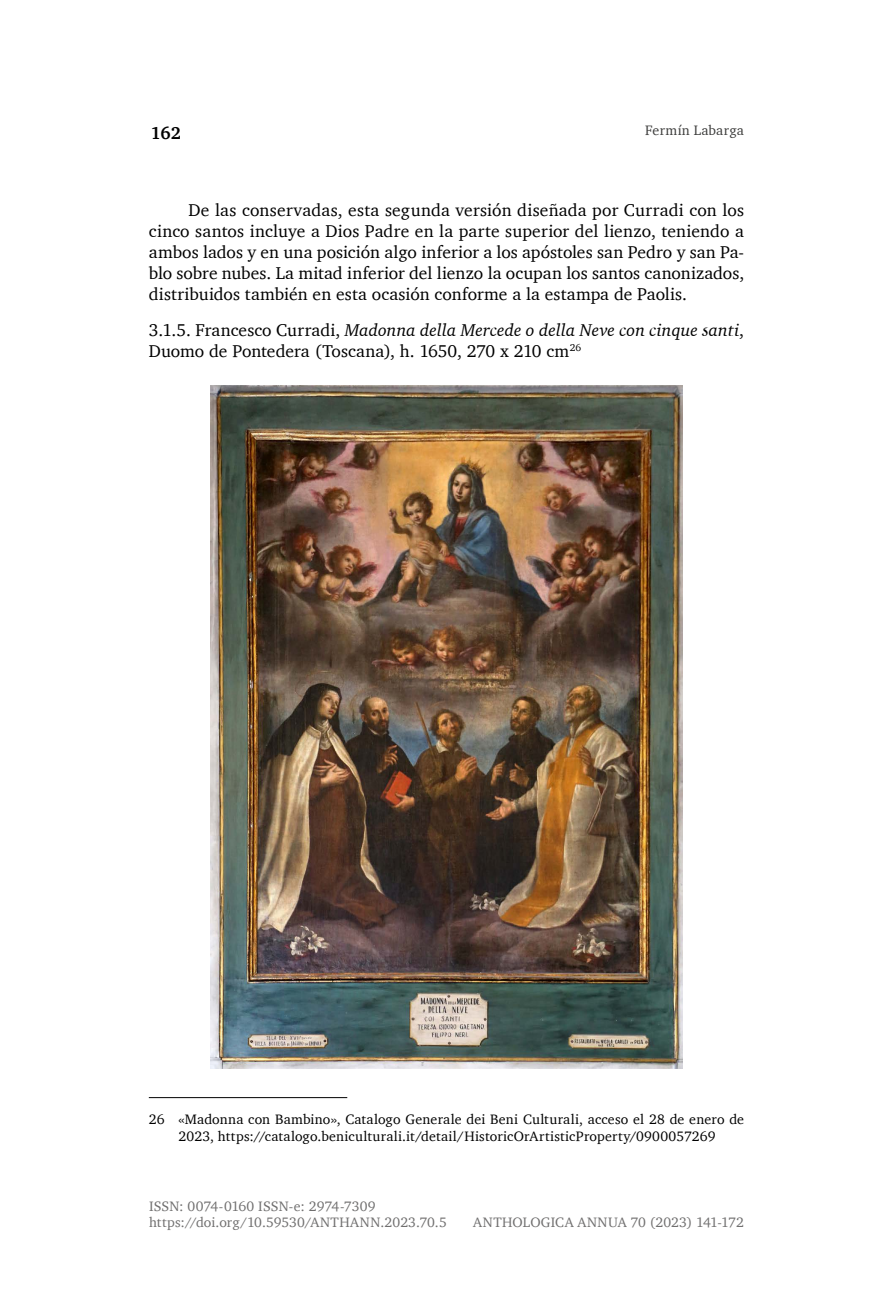
<style>
.page{position:relative;width:893px;height:1290px;background:#fff}
.page>*{position:absolute;margin:0;border:0;box-sizing:border-box;transform-origin:0 0}
.t1{font:17.5px/21px "Charter";color:#000;text-align:justify}
.t2{font:700 17.5px "Charter";color:#000}
.t3{font:14px/16.8px "Charter";letter-spacing:.015em;color:#000;text-align:center}
.t4{font:14px/15.8px "Charter";letter-spacing:.005em;color:#706f6f}
.t5{font:14px "Charter";letter-spacing:.015em;color:#3c3c3b}
.s1{font-style:italic}
</style>
<div class="page">
<hr style="left:149px;top:1097px;width:198px;height:1px;background:#000">
<img style="left:211px;top:385px;width:471px;height:683px">
<p class="t2" style="left:150px;top:122px;width:32px">162</p>
<p class="t5" style="left:645px;top:122px;width:100px">Fermín Labarga</p>
<p class="t1" style="left:149px;top:199px;width:597px;text-indent:40px">De las conservadas, esta segunda versión diseñada por Curradi con los cinco santos incluye a Dios Padre en la parte superior del lienzo, teniendo a ambos lados y en una posición algo inferior a los apóstoles san Pedro y san Pa&shy;blo sobre nubes. La mitad inferior del lienzo la ocupan los santos canonizados, distribuidos también en esta ocasión conforme a la estampa de Paolis.</p>
<p class="t1" style="left:149px;top:318px;width:597px">3.1.5. Francesco Curradi, <span class="s1">Madonna della Mercede o della Neve con cinque santi</span>,<br>Duomo de Pontedera (Toscana), h. 1650, 270 x 210 cm<sup>26</sup></p>
<p class="t3" style="left:149px;top:1111px;width:597px">26 «Madonna con Bambino», Catalogo Generale dei Beni Culturali, acceso el 28 de enero de<br>2023, https://catalogo.beniculturali.it/detail/HistoricOrArtisticProperty/0900057269</p>
<p class="t4" style="left:149px;top:1198px;width:299px">ISSN: 0074-0160 ISSN-e: 2974-7309 https://doi.org/10.59530/ANTHANN.2023.70.5</p>
<p class="t4" style="left:473px;top:1213px;width:272px">ANTHOLOGICA ANNUA 70 (2023) 141-172</p>
</div>
